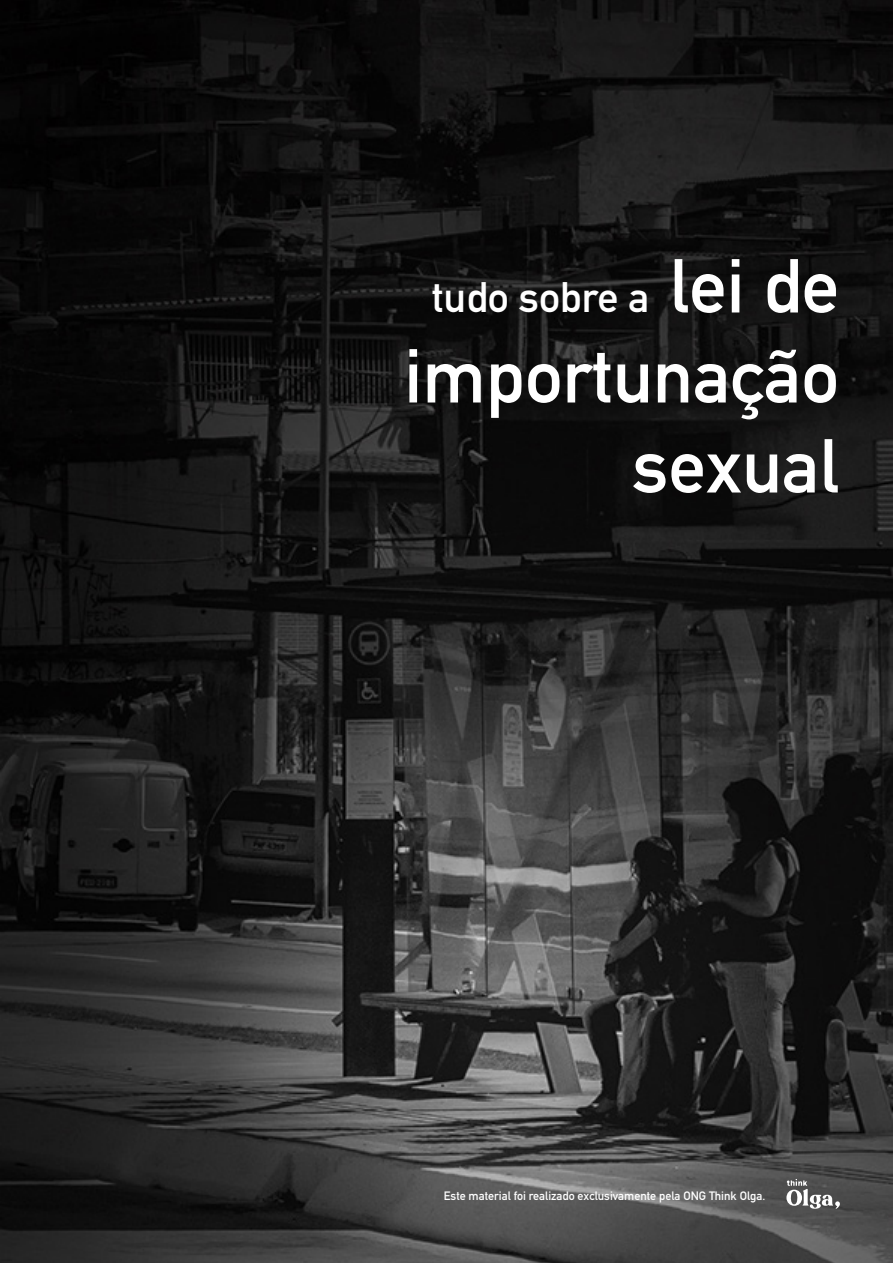
<style>
.page{position:relative;width:893px;height:1263px;background:#fff}
.page>*{position:absolute;margin:0;border:0;box-sizing:border-box;transform-origin:0 0}
.t1{font:700 75px "DIN Alternate";color:#fff}
.t2{font:700 42px "DIN Alternate";color:#fff}
.t3{font:700 12px "DIN Alternate";color:#fff}
.s1{font-size:75px}
</style>
<div class="page">
<img style="left:0;top:0;width:893px;height:1263px">
<svg style="left:786px;top:1179px;width:54px;height:30px"></svg>
<p class="t2" style="left:432px;top:266px;width:409px">tudo sobre a <span class="s1">lei de</span></p>
<p class="t1" style="left:404px;top:319px;width:436px">importunação</p>
<p class="t1" style="left:632px;top:409px;width:208px">sexual</p>
<p class="t3" style="left:444px;top:1187px;width:323px">Este material foi realizado exclusivamente pela ONG Think Olga.</p>
</div>
